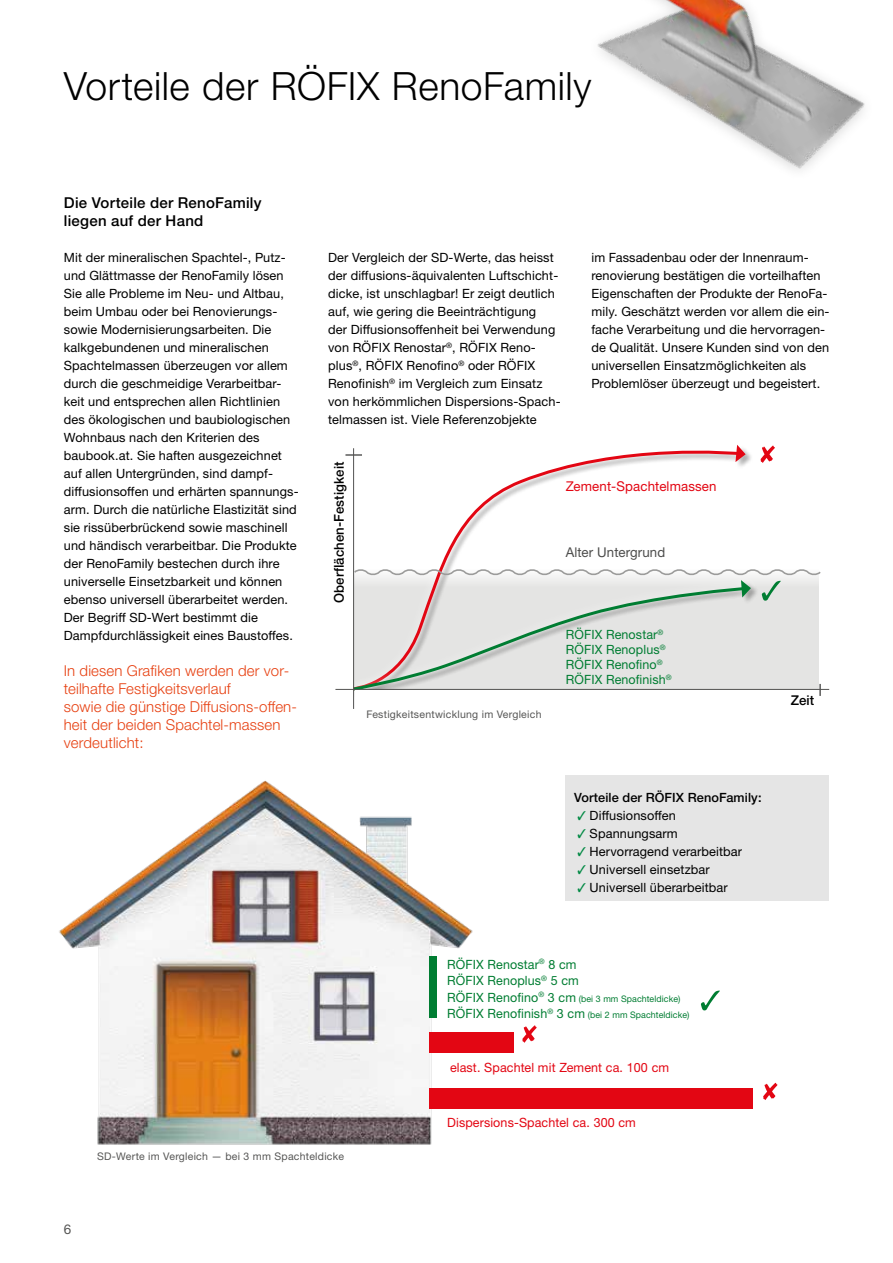
<style>
.page{position:relative;width:893px;height:1263px;background:#fff}
.page>*{position:absolute;margin:0;border:0;box-sizing:border-box;transform-origin:0 0}
.t1{font:300 39px "Helvetica Neue LTW1 G";letter-spacing:.015em;color:#000}
.t2{font:300 15px/18px "Helvetica Neue LTW1 G";letter-spacing:.01em;color:#e74011}
.t3{font:500 15px/18px "Helvetica Neue LTW1 G";letter-spacing:.015em;color:#000}
.t4{font:500 13.5px "Helvetica Neue LTW1 G";letter-spacing:.01em;color:#000}
.t5{font:13.5px "Helvetica Neue LTW1 G";letter-spacing:.01em;color:#e30613}
.t6{font:13.5px "Helvetica Neue LTW1 G";letter-spacing:.01em;color:#4d4d4c}
.t7{font:13.5px "Helvetica Neue LTW1 G";color:#575756}
.t8{font:12.75px/18px "Helvetica Neue LTW1 G";letter-spacing:.01em;color:#000}
.t9{font:12.75px/15px "Helvetica Neue LTW1 G";letter-spacing:.01em;color:#007d32}
.t10{font:12.75px "Helvetica Neue LTW1 G";letter-spacing:.01em;color:#e30613}
.t11{font:500 12.75px "Helvetica Neue LTW1 G";letter-spacing:.01em;color:#000}
.t12{font:10.5px "Helvetica Neue LTW1 G";letter-spacing:.025em;color:#575756}
.t13{font:9px/16.5px "Helvetica Neue LTW1 G";letter-spacing:.01em;color:#007d32}
.s1{color:#008943}
.s2{font-size:12.75px}
</style>
<div class="page">
<img style="left:59px;top:780px;width:422px;height:365px">
<div style="left:565px;top:775px;width:264px;height:125px;background:#e5e5e5"></div>
<div style="left:429px;top:956px;width:7px;height:62px;background:#007d32"></div>
<div style="left:429px;top:1032px;width:85px;height:20px;background:#e30613"></div>
<div style="left:429px;top:1088px;width:324px;height:20px;background:#e30613"></div>
<svg style="left:522px;top:1025px;width:15px;height:18px"></svg>
<svg style="left:763px;top:1083px;width:14px;height:17px"></svg>
<svg style="left:350px;top:448px;width:392px;height:119px"></svg>
<svg style="left:735px;top:445px;width:11px;height:17px"></svg>
<svg style="left:701px;top:990px;width:19px;height:20px"></svg>
<hr style="left:353px;top:448px;width:1px;height:261px;background:#525251">
<hr style="left:335px;top:689px;width:494px;height:1px;background:#525251">
<svg style="left:351px;top:567px;width:471px;height:129px;background:#dddedb"></svg>
<div style="left:355px;top:691px;width:353px;height:27px;background:#fff"></div>
<svg style="left:760px;top:445px;width:15px;height:18px"></svg>
<img style="left:597px;top:0;width:268px;height:170px">
<h1 class="t1" style="left:64px;top:62px;width:529px">Vorteile der RÖFIX RenoFamily</h1>
<p class="t3" style="left:64px;top:193px;width:199px">Die Vorteile der RenoFamily liegen auf der Hand</p>
<p class="t8" style="left:64px;top:248px;width:236px">Mit der mineralischen Spachtel-, Putz&shy;und Glättmasse der RenoFamily lösen Sie alle Probleme im Neu- und Altbau, beim Umbau oder bei Renovierungs&shy;sowie Modernisierungsarbeiten. Die kalkgebundenen und mineralischen Spachtelmassen überzeugen vor allem durch die geschmeidige Verarbeitbar&shy;keit und entsprechen allen Richtlinien des ökologischen und baubiologischen Wohnbaus nach den Kriterien des baubook.at. Sie haften ausgezeichnet auf allen Untergründen, sind dampf&shy;diffusionsoffen und erhärten spannungs&shy;arm. Durch die natürliche Elastizität sind sie rissüberbrückend sowie maschinell und händisch verarbeitbar. Die Produkte der RenoFamily bestechen durch ihre universelle Einsetzbarkeit und können ebenso universell überarbeitet werden.<br>Der Begriff SD-Wert bestimmt die Dampfdurchlässigkeit eines Baustoffes.</p>
<p class="t2" style="left:64px;top:661px;width:235px">In diesen Grafiken werden der vor&shy;teilhafte Festigkeitsverlauf<br>sowie die günstige Diffusions-offen&shy;heit der beiden Spachtel-massen verdeutlicht:</p>
<p class="t8" style="left:328px;top:248px;width:234px">Der Vergleich der SD-Werte, das heisst der diffusions-äquivalenten Luftschicht&shy;dicke, ist unschlagbar! Er zeigt deutlich auf, wie gering die Beeinträchtigung<br>der Diffusionsoffenheit bei Verwendung von RÖFIX Renostar<sup>®</sup>, RÖFIX Reno&shy;plus<sup>®</sup>, RÖFIX Renofino<sup>®</sup> oder RÖFIX Renofinish<sup>®</sup> im Vergleich zum Einsatz von herkömmlichen Dispersions-Spach&shy;telmassen ist. Viele Referenzobjekte</p>
<p class="t8" style="left:591px;top:248px;width:240px">im Fassadenbau oder der Innenraum&shy;renovierung bestätigen die vorteilhaften Eigenschaften der Produkte der RenoFa&shy;mily. Geschätzt werden vor allem die ein&shy;fache Verarbeitung und die hervorragen&shy;de Qualität. Unsere Kunden sind von den universellen Einsatzmöglichkeiten als Problemlöser überzeugt und begeistert.</p>
<p class="t4" style="left:331px;top:603px;width:143px;rotate:-90deg">Oberflächen-Festigkeit</p>
<p class="t12" style="left:367px;top:707px;width:176px">Festigkeitsentwicklung im Vergleich</p>
<p class="t5" style="left:566px;top:478px;width:152px">Zement-Spachtelmassen</p>
<p class="t6" style="left:566px;top:544px;width:101px">Alter Untergrund</p>
<p class="t9" style="left:566px;top:627px;width:108px">RÖFIX Renostar<sup>®<br></sup>RÖFIX Renoplus<sup>®<br></sup>RÖFIX Renofino<sup>®<br></sup>RÖFIX Renofinish<sup>®</sup></p>
<p class="t11" style="left:574px;top:790px;width:189px">Vorteile der RÖFIX RenoFamily:</p>
<p class="t8" style="left:577px;top:806px;width:100px"><span class="s1">✓</span> Diffusionsoffen</p>
<p class="t8" style="left:577px;top:824px;width:102px"><span class="s1">✓</span> Spannungsarm</p>
<p class="t8" style="left:577px;top:842px;width:166px"><span class="s1">✓</span> Hervorragend verarbeitbar</p>
<p class="t8" style="left:577px;top:860px;width:134px"><span class="s1">✓</span> Universell einsetzbar</p>
<p class="t8" style="left:577px;top:878px;width:152px"><span class="s1">✓</span> Universell überarbeitbar</p>
<p class="t9" style="left:447px;top:956px;width:133px;line-height:16.5px">RÖFIX Renostar<sup>®</sup> 8 cm<br>RÖFIX Renoplus<sup>®</sup> 5 cm</p>
<p class="t13" style="left:447px;top:990px;width:244px"><span class="s2">RÖFIX Renofino</span><sup>®</sup> <span class="s2">3 cm</span> (bei 3 mm Spachteldicke)<br><span class="s2">RÖFIX Renofinish</span><sup>®</sup> <span class="s2">3 cm</span> (bei 2 mm Spachteldicke)</p>
<p class="t10" style="left:450px;top:1059px;width:221px">elast. Spachtel mit Zement ca. 100 cm</p>
<p class="t10" style="left:447px;top:1114px;width:190px">Dispersions-Spachtel ca. 300 cm</p>
<p class="t4" style="left:791px;top:692px;width:25px">Zeit</p>
<p class="t7" style="left:64px;top:1221px;width:9px">6</p>
<p class="t12" style="left:97px;top:1149px;width:249px">SD-Werte im Vergleich — bei 3 mm Spachteldicke</p>
</div>
